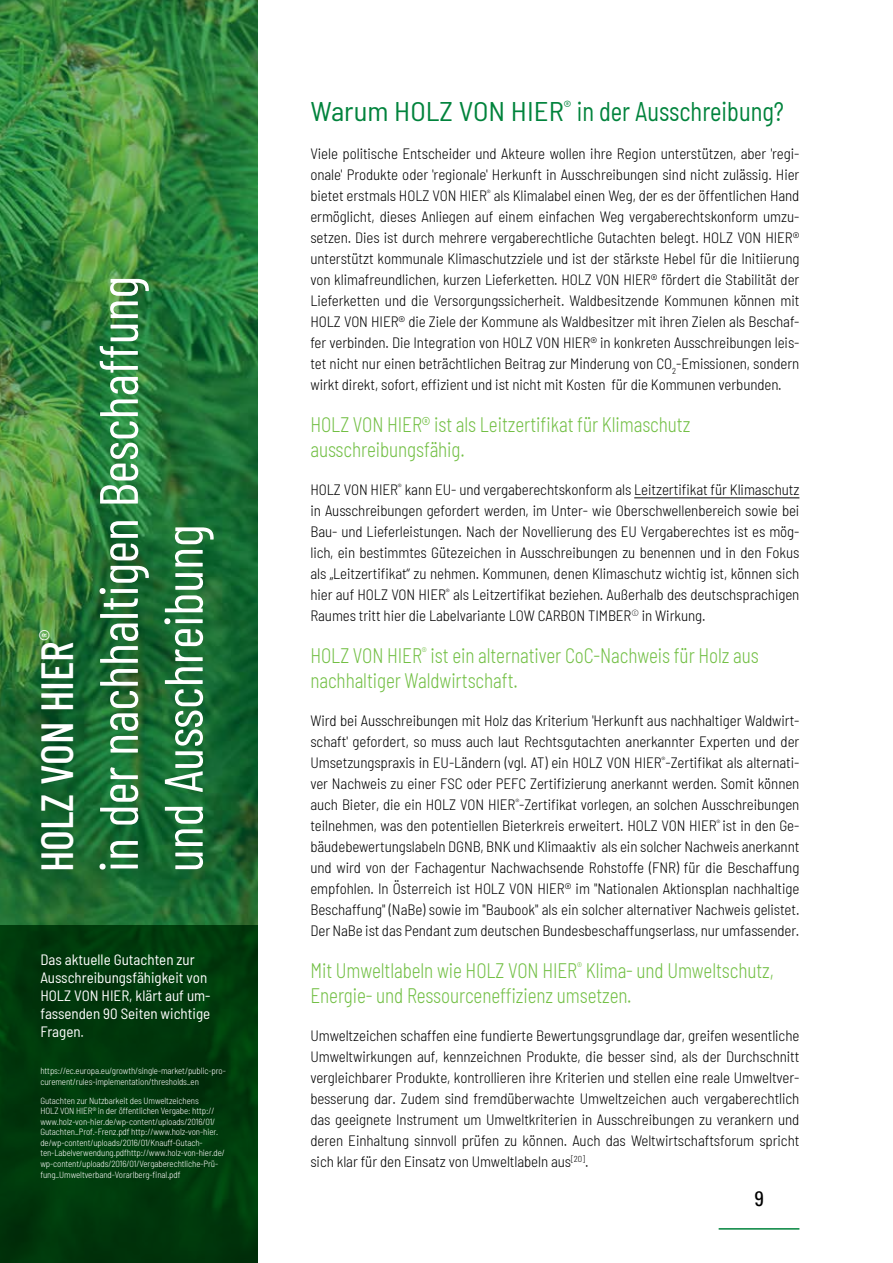
<style>
.page{position:relative;width:893px;height:1263px;background:#fff}
.page>*{position:absolute;margin:0;border:0;box-sizing:border-box;transform-origin:0 0}
.t1{font:54px/64.8px "Barlow Condensed";color:#fff}
.t2{font:500 45px "Barlow Condensed";color:#fff}
.t3{font:semi-condensed 27px "Barlow";color:#00833c;scale:1.06 1}
.t4{font:300 semi-condensed 21px/25.2px "Barlow";letter-spacing:-.005em;color:#72bf44;scale:.91 1}
.t5{font:condensed 21px "Univers LT Std";color:#000}
.t6{font:300 semi-condensed 15px/21px "Barlow";letter-spacing:-.005em;color:#000;text-align:justify}
.t7{font:semi-condensed 15px/18px "Barlow";color:#fff}
.t8{font:300 semi-condensed 9px/10.5px "Barlow";letter-spacing:-.01em;color:#fff}
</style>
<div class="page">
<img style="left:0;top:0;width:257px;height:925px">
<div style="left:0;top:925px;width:257px;height:338px;background:#00370b"></div>
<hr style="left:634px;top:497px;width:165px;height:1px;background:#000">
<hr style="left:719px;top:1228px;width:80px;height:1px;background:#00833c">
<h2 class="t2" style="left:25px;top:872px;width:244px;rotate:-90deg">HOLZ VON HIER<sup>®</sup></h2>
<h1 class="t1" style="left:82px;top:872px;width:597px;rotate:-90deg">in der nachhaltigen Beschaffung und Ausschreibung</h1>
<p class="t7" style="left:40px;top:950px;width:172px">Das aktuelle Gutachten zur<br>Ausschreibungsfähigkeit von<br>HOLZ VON HIER, klärt auf um&shy;fassenden 90 Seiten wichtige<br>Fragen.</p>
<p class="t8" style="left:40px;top:1065px;width:187px">https://ec.europa.eu/growth/single-market/public-pro&shy;curement/rules-implementation/thresholds_en</p>
<p class="t8" style="left:40px;top:1095px;width:186px">Gutachten zur Nutzbarkeit des Umweltzeichens<br>HOLZ VON HIER® in der öffentlichen Vergabe: http:// www.holz-von-hier.de/wp-content/uploads/2016/01/ Gutachten_Prof.-Frenz.pdf http://www.holz-von-hier. de/wp-content/uploads/2016/01/Knauff-Gutach&shy;ten-Labelverwendung.pdfhttp://www.holz-von-hier.de/ wp-content/uploads/2016/01/Vergaberechtliche-Prü&shy;fung_Umweltverband-Vorarlberg-final.pdf</p>
<h3 class="t3" style="left:310px;top:91px;width:448px">Warum HOLZ VON HIER<sup>®</sup> in der Ausschreibung?</h3>
<p class="t6" style="left:310px;top:142px;width:491px">Viele politische Entscheider und Akteure wollen ihre Region unterstützen, aber 'regi&shy;onale' Produkte oder 'regionale' Herkunft in Ausschreibungen sind nicht zulässig. Hier bietet erstmals HOLZ VON HIER<sup>®</sup> als Klimalabel einen Weg, der es der öffentlichen Hand ermöglicht, dieses Anliegen auf einem einfachen Weg vergaberechtskonform umzu&shy;setzen. Dies ist durch mehrere vergaberechtliche Gutachten belegt. HOLZ VON HIER® unterstützt kommunale Klimaschutzziele und ist der stärkste Hebel für die Initiierung von klimafreundlichen, kurzen Lieferketten. HOLZ VON HIER® fördert die Stabilität der Lieferketten und die Versorgungssicherheit. Waldbesitzende Kommunen können mit HOLZ VON HIER® die Ziele der Kommune als Waldbesitzer mit ihren Zielen als Beschaf&shy;fer verbinden. Die Integration von HOLZ VON HIER® in konkreten Ausschreibungen leis&shy;tet nicht nur einen beträchtlichen Beitrag zur Minderung von CO<sub>2</sub>-Emissionen, sondern wirkt direkt, sofort, effizient und ist nicht mit Kosten für die Kommunen verbunden.</p>
<h3 class="t4" style="left:310px;top:410px;width:419px">HOLZ VON HIER® ist als Leitzertifikat für Klimaschutz ausschreibungsfähig.</h3>
<p class="t6" style="left:310px;top:478px;width:491px">HOLZ VON HIER<sup>®</sup> kann EU- und vergaberechtskonform als Leitzertifikat für Klimaschutz in Ausschreibungen gefordert werden, im Unter- wie Oberschwellenbereich sowie bei Bau- und Lieferleistungen. Nach der Novellierung des EU Vergaberechtes ist es mög&shy;lich, ein bestimmtes Gütezeichen in Ausschreibungen zu benennen und in den Fokus als „Leitzertifikat“ zu nehmen. Kommunen, denen Klimaschutz wichtig ist, können sich hier auf HOLZ VON HIER<sup>®</sup> als Leitzertifikat beziehen. Außerhalb des deutschsprachigen Raumes tritt hier die Labelvariante LOW CARBON TIMBER<sup>©</sup> in Wirkung.</p>
<h3 class="t4" style="left:310px;top:641px;width:494px">HOLZ VON HIER<sup>®</sup> ist ein alternativer CoC-Nachweis für Holz aus nachhaltiger Waldwirtschaft.</h3>
<p class="t6" style="left:310px;top:709px;width:491px">Wird bei Ausschreibungen mit Holz das Kriterium 'Herkunft aus nachhaltiger Waldwirt&shy;schaft' gefordert, so muss auch laut Rechtsgutachten anerkannter Experten und der Umsetzungspraxis in EU-Ländern (vgl. AT) ein HOLZ VON HIER<sup>®</sup>-Zertifikat als alternati&shy;ver Nachweis zu einer FSC oder PEFC Zertifizierung anerkannt werden. Somit können auch Bieter, die ein HOLZ VON HIER<sup>®</sup>-Zertifikat vorlegen, an solchen Ausschreibungen teilnehmen, was den potentiellen Bieterkreis erweitert. HOLZ VON HIER<sup>®</sup> ist in den Ge&shy;bäudebewertungslabeln DGNB, BNK und Klimaaktiv als ein solcher Nachweis anerkannt und wird von der Fachagentur Nachwachsende Rohstoffe (FNR) für die Beschaffung empfohlen. In Österreich ist HOLZ VON HIER® im "Nationalen Aktionsplan nachhaltige Beschaffung" (NaBe) sowie im "Baubook" als ein solcher alternativer Nachweis gelistet.<br>Der NaBe ist das Pendant zum deutschen Bundesbeschaffungserlass, nur umfassender.</p>
<h3 class="t4" style="left:310px;top:956px;width:511px">Mit Umweltlabeln wie HOLZ VON HIER<sup>®</sup> Klima- und Umweltschutz,<br>Energie- und Ressourceneffizienz umsetzen.</h3>
<p class="t6" style="left:310px;top:1024px;width:491px">Umweltzeichen schaffen eine fundierte Bewertungsgrundlage dar, greifen wesentliche Umweltwirkungen auf, kennzeichnen Produkte, die besser sind, als der Durchschnitt vergleichbarer Produkte, kontrollieren ihre Kriterien und stellen eine reale Umweltver&shy;besserung dar. Zudem sind fremdüberwachte Umweltzeichen auch vergaberechtlich das geeignete Instrument um Umweltkriterien in Ausschreibungen zu verankern und deren Einhaltung sinnvoll prüfen zu können. Auch das Weltwirtschaftsforum spricht sich klar für den Einsatz von Umweltlabeln aus<sup>[20]</sup>.</p>
<h3 class="t5" style="left:754px;top:1185px;width:11px">9</h3>
</div>
